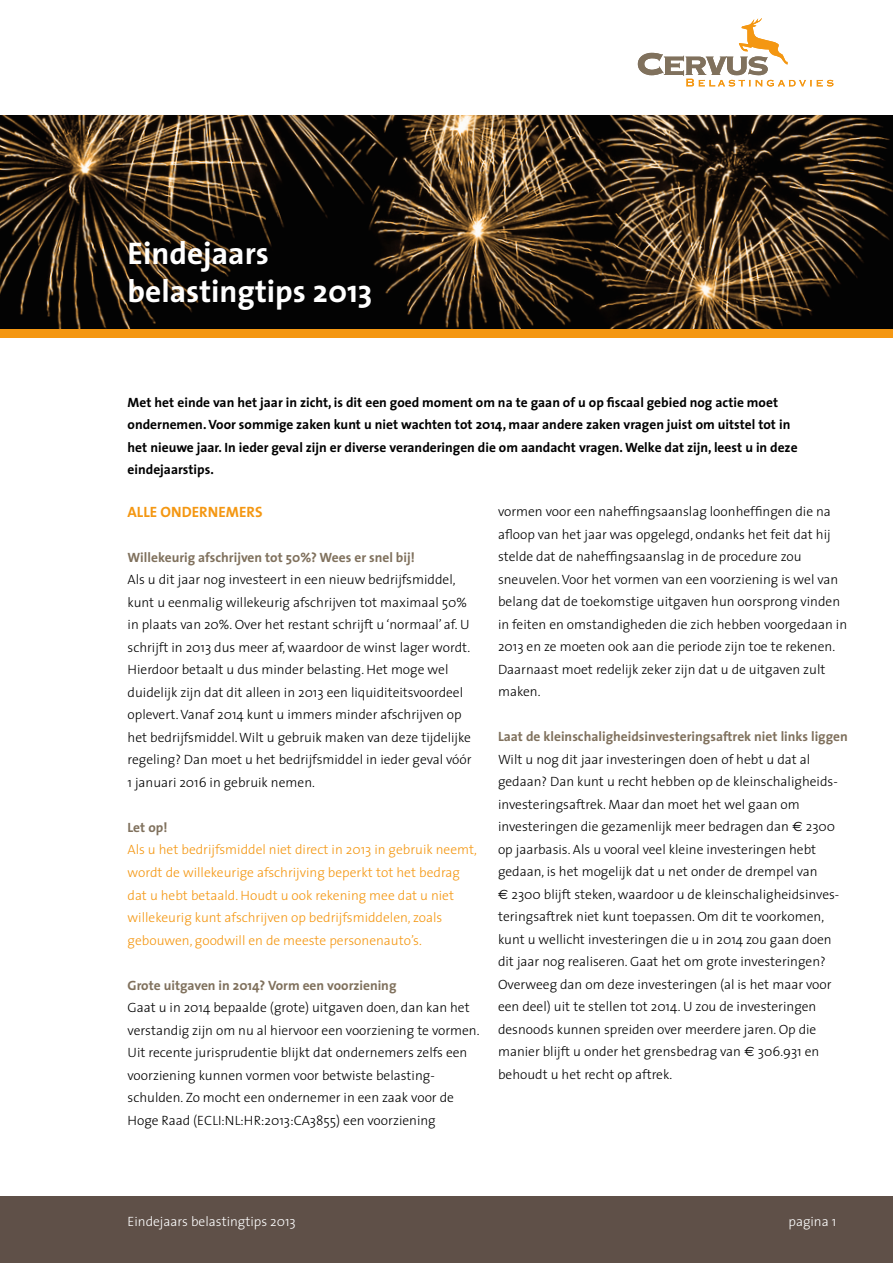
<style>
.page{position:relative;width:893px;height:1263px;background:#fff}
.page>*{position:absolute;margin:0;border:0;box-sizing:border-box;transform-origin:0 0}
.t1{font:700 31.5px/37.8px "The Sans";color:#fff}
.t2{font:700 15px "The Sans";color:#f49712}
.t3{font:300 13.5px/22.5px "The Sans";color:#000}
.t4{font:700 13.5px/22.5px "The Sans";color:#000}
.t5{font:300 13.5px/22.5px "The Sans";color:#f49712}
.t6{font:700 13.5px "The Sans";color:#80715d}
.t7{font:300 13.5px "The Sans";color:#fff}
.s1{font-family:"Euro Sans";font-weight:400}
</style>
<div class="page">
<img style="left:0;top:116px;width:893px;height:212px">
<div style="left:0;top:1196px;width:893px;height:67px;background:#5f5048"></div>
<svg style="left:638px;top:18px;width:195px;height:68px"></svg>
<div style="left:0;top:330px;width:893px;height:8px;background:#f49712"></div>
<h1 class="t1" style="left:128px;top:234px;width:246px">Eindejaars belastingtips 2013</h1>
<p class="t4" style="left:128px;top:391px;width:671px">Met het einde van het jaar in zicht, is dit een goed moment om na te gaan of u op fiscaal gebied nog actie moet ondernemen. Voor sommige zaken kunt u niet wachten tot 2014, maar andere zaken vragen juist om uitstel tot in het nieuwe jaar. In ieder geval zijn er diverse veranderingen die om aandacht vragen. Welke dat zijn, leest u in deze eindejaarstips.</p>
<p class="t2" style="left:128px;top:499px;width:137px">ALLE ONDERNEMERS</p>
<p class="t6" style="left:128px;top:546px;width:289px">Willekeurig afschrijven tot 50%? Wees er snel bij!</p>
<p class="t3" style="left:128px;top:568px;width:346px">Als u dit jaar nog investeert in een nieuw bedrijfsmiddel, kunt u eenmalig willekeurig afschrijven tot maximaal 50% in plaats van 20%. Over het restant schrijft u ‘normaal’ af. U schrijft in 2013 dus meer af, waardoor de winst lager wordt.<br>Hierdoor betaalt u dus minder belasting. Het moge wel duidelijk zijn dat dit alleen in 2013 een liquiditeitsvoordeel oplevert. Vanaf 2014 kunt u immers minder afschrijven op het bedrijfsmiddel. Wilt u gebruik maken van deze tijdelijke regeling? Dan moet u het bedrijfsmiddel in ieder geval vóór 1 januari 2016 in gebruik nemen.</p>
<p class="t6" style="left:128px;top:816px;width:41px">Let op!</p>
<p class="t5" style="left:128px;top:838px;width:351px">Als u het bedrijfsmiddel niet direct in 2013 in gebruik neemt, wordt de willekeurige afschrijving beperkt tot het bedrag dat u hebt betaald. Houdt u ook rekening mee dat u niet willekeurig kunt afschrijven op bedrijfsmiddelen, zoals gebouwen, goodwill en de meeste personenauto’s.</p>
<p class="t6" style="left:128px;top:974px;width:270px">Grote uitgaven in 2014? Vorm een voorziening</p>
<p class="t3" style="left:128px;top:996px;width:354px">Gaat u in 2014 bepaalde (grote) uitgaven doen, dan kan het verstandig zijn om nu al hiervoor een voorziening te vormen.<br>Uit recente jurisprudentie blijkt dat ondernemers zelfs een voorziening kunnen vormen voor betwiste belasting&shy;schulden. Zo mocht een ondernemer in een zaak voor de Hoge Raad (ECLI:NL:HR:2013:CA3855) een voorziening</p>
<p class="t3" style="left:498px;top:500px;width:351px">vormen voor een naheffingsaanslag loonheffingen die na afloop van het jaar was opgelegd, ondanks het feit dat hij stelde dat de naheffingsaanslag in de procedure zou sneuvelen. Voor het vormen van een voorziening is wel van belang dat de toekomstige uitgaven hun oorsprong vinden in feiten en omstandigheden die zich hebben voorgedaan in 2013 en ze moeten ook aan die periode zijn toe te rekenen.<br>Daarnaast moet redelijk zeker zijn dat u de uitgaven zult maken.</p>
<p class="t6" style="left:498px;top:725px;width:351px">Laat de kleinschaligheidsinvesteringsaftrek niet links liggen</p>
<p class="t3" style="left:498px;top:747px;width:343px">Wilt u nog dit jaar investeringen doen of hebt u dat al gedaan? Dan kunt u recht hebben op de kleinschaligheids&shy;investeringsaftrek. Maar dan moet het wel gaan om investeringen die gezamenlijk meer bedragen dan <span class="s1">€</span> 2300 op jaarbasis. Als u vooral veel kleine investeringen hebt gedaan, is het mogelijk dat u net onder de drempel van<br><span class="s1">€</span> 2300 blijft steken, waardoor u de kleinschaligheidsinves&shy;teringsaftrek niet kunt toepassen. Om dit te voorkomen, kunt u wellicht investeringen die u in 2014 zou gaan doen dit jaar nog realiseren. Gaat het om grote investeringen?<br>Overweeg dan om deze investeringen (al is het maar voor een deel) uit te stellen tot 2014. U zou de investeringen desnoods kunnen spreiden over meerdere jaren. Op die manier blijft u onder het grensbedrag van <span class="s1">€</span> 306.931 en behoudt u het recht op aftrek.</p>
<p class="t7" style="left:128px;top:1210px;width:170px">Eindejaars belastingtips 2013</p>
<p class="t7" style="left:788px;top:1210px;width:49px">pagina 1</p>
</div>
